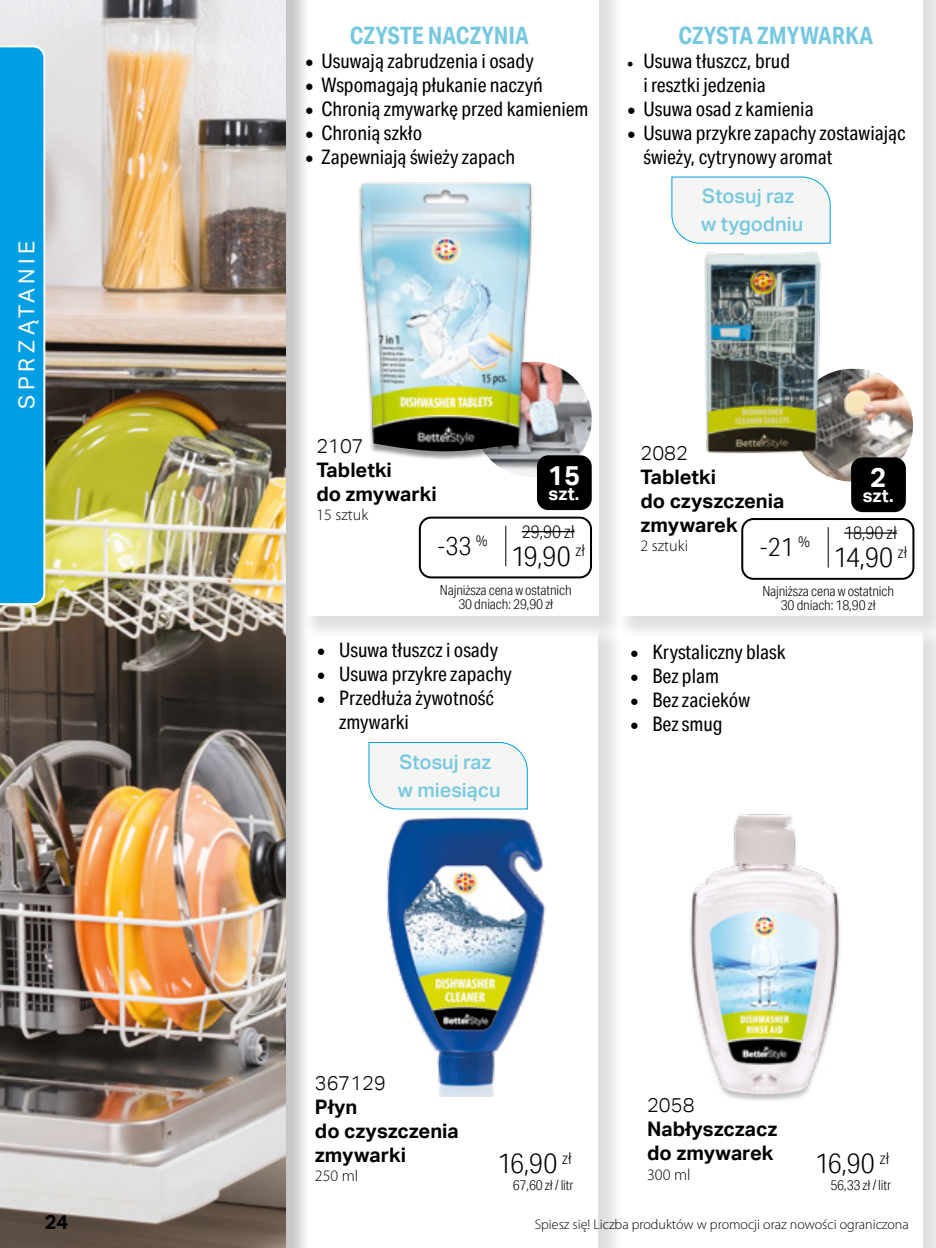
<style>
.page{position:relative;width:936px;height:1248px;background:#fff}
.page>*{position:absolute;margin:0;border:0;box-sizing:border-box;transform-origin:0 0}
.t1{font:300 28px "Aktiv Grotesk Cd";letter-spacing:-.025em;color:#000}
.t2{font:700 27.2px "Aktiv Grotesk";color:#fff}
.t3{font:300 26px "Aktiv Grotesk Cd";color:#000}
.t4{font:700 24px "Aktiv Grotesk Cd";color:#75c8e0}
.t5{font:22px "Aktiv Grotesk";letter-spacing:.2em;color:#fff}
.t6{font:20px/24px "Aktiv Grotesk Cd";color:#000}
.t7{font:700 20px/24px "Aktiv Grotesk";color:#000}
.t8{font:500 20px/28px "Aktiv Grotesk";color:#75c8e0}
.t9{font:300 20px "Aktiv Grotesk";color:#000}
.t10{font:700 18.2px "Aktiv Grotesk";letter-spacing:.01em;color:#fff}
.t11{font:300 18px "Aktiv Grotesk Cd";color:#000}
.t12{font:300 16px "Myriad Pro";color:#000}
.t13{font:300 14px/14px "Aktiv Grotesk Cd";letter-spacing:-.01em;color:#000;text-align:center}
.t14{font:300 14px "Myriad Pro";color:#000}
.s1{font-family:"Minion Pro";font-size:24px}
.s2{font-family:"Minion Pro";font-size:18px}
</style>
<div class="page">
<div style="left:616px;top:626px;width:319px;height:621px;background:#000;opacity:.13"></div>
<div style="left:613px;top:624px;width:309px;height:623px;background:#fff"></div>
<div style="left:302px;top:626px;width:322px;height:621px;background:#000;opacity:.13"></div>
<div style="left:298px;top:624px;width:300px;height:623px;background:#fff"></div>
<div style="left:617px;top:0;width:318px;height:641px;background:#000;opacity:.13"></div>
<div style="left:613px;top:0;width:309px;height:615px;background:#fff"></div>
<div style="left:302px;top:0;width:322px;height:641px;background:#000;opacity:.13"></div>
<div style="left:299px;top:0;width:299px;height:615px;background:#fff"></div>
<div style="left:688px;top:816px;width:153px;height:285px;background:#000;opacity:.24"></div>
<img style="left:688px;top:814px;width:153px;height:279px">
<div style="left:368px;top:742px;width:159px;height:48px;background:#f5f5f4"></div>
<img style="left:370px;top:790px;width:176px;height:306px">
<img style="left:474px;top:362px;width:117px;height:115px;border-radius:58px">
<div style="left:358px;top:182px;width:175px;height:278px;background:#000;opacity:.42"></div>
<img style="left:358px;top:182px;width:205px;height:269px">
<div style="left:537px;top:455px;width:54px;height:55px;background:#000;border-radius:11px"></div>
<svg style="left:671px;top:176px;width:159px;height:63px"></svg>
<img style="left:795px;top:369px;width:118px;height:112px;border-radius:56px">
<img style="left:684px;top:237px;width:149px;height:236px">
<div style="left:851px;top:457px;width:54px;height:55px;background:#000;border-radius:11px"></div>
<div style="left:741px;top:518px;width:173px;height:61px;border:2px solid #000;border-radius:11px"></div>
<hr style="left:844px;top:532px;width:52px;height:1px;background:#000">
<hr style="left:827px;top:527px;width:1px;height:40px;background:#000">
<div style="left:419px;top:516px;width:173px;height:62px;border:2px solid #000;border-radius:11px"></div>
<hr style="left:521px;top:531px;width:53px;height:1px;background:#000">
<hr style="left:505px;top:525px;width:1px;height:41px;background:#000">
<div style="left:0;top:0;width:311px;height:1247px;background:#000;opacity:.23"></div>
<img style="left:0;top:0;width:285px;height:1247px">
<div style="left:0;top:44px;width:46px;height:562px;background:#009fe3"></div>
<p class="t4" style="left:350px;top:20px;width:180px">CZYSTE NACZYNIA</p>
<p class="t4" style="left:678px;top:20px;width:196px">CZYSTA ZMYWARKA</p>
<p class="t5" style="left:14px;top:408px;width:169px;rotate:-90deg">SPRZĄTANIE</p>
<p class="t6" style="left:305px;top:49px;width:230px"><span class="s1">•</span> Usuwają zabrudzenia i osady</p>
<p class="t6" style="left:305px;top:73px;width:239px"><span class="s1">•</span> Wspomagają płukanie naczyń</p>
<p class="t6" style="left:305px;top:97px;width:285px"><span class="s1">•</span> Chronią zmywarkę przed kamieniem</p>
<p class="t6" style="left:305px;top:121px;width:119px"><span class="s1">•</span> Chronią szkło</p>
<p class="t6" style="left:305px;top:145px;width:212px"><span class="s1">•</span> Zapewniają świeży zapach</p>
<p class="t6" style="left:626px;top:49px;width:165px;text-align:center"><span class="s2">•</span> Usuwa tłuszcz, brud i resztki jedzenia</p>
<p class="t6" style="left:626px;top:97px;width:188px"><span class="s1">•</span> Usuwa osad z kamienia</p>
<p class="t6" style="left:643px;top:121px;width:264px;text-indent:-17px"><span class="s1">•</span> Usuwa przykre zapachy zostawiając świeży, cytrynowy aromat</p>
<p class="t8" style="left:701px;top:182px;width:103px">Stosuj raz w tygodniu</p>
<p class="t9" style="left:316px;top:434px;width:49px">2107</p>
<p class="t7" style="left:316px;top:458px;width:122px">Tabletki<br>do zmywarki</p>
<p class="t12" style="left:316px;top:505px;width:53px">15 sztuk</p>
<h2 class="t2" style="left:548px;top:460px;width:34px">15</h2>
<p class="t10" style="left:548px;top:482px;width:32px">szt.</p>
<p class="t11" style="left:521px;top:521px;width:54px">29,90 zł</p>
<h1 class="t1" style="left:511px;top:539px;width:75px">19,90 <sup>zł</sup></h1>
<p class="t13" style="left:440px;top:582px;width:133px">Najniższa cena w ostatnich<br>30 dniach: 29,90 zł</p>
<h3 class="t3" style="left:437px;top:530px;width:52px">-33 <sup>%</sup></h3>
<p class="t6" style="left:316px;top:638px;width:183px"><span class="s1">•</span> Usuwa tłuszcz i osady</p>
<p class="t6" style="left:316px;top:662px;width:197px"><span class="s1">•</span> Usuwa przykre zapachy</p>
<p class="t6" style="left:339px;top:686px;width:156px;text-indent:-23px"><span class="s1">•</span> Przedłuża żywotność zmywarki</p>
<p class="t8" style="left:398px;top:748px;width:104px">Stosuj raz w miesiącu</p>
<p class="t9" style="left:640px;top:441px;width:49px">2082</p>
<p class="t7" style="left:640px;top:465px;width:145px">Tabletki<br>do czyszczenia zmywarek</p>
<p class="t12" style="left:640px;top:536px;width:49px">2 sztuki</p>
<h2 class="t2" style="left:870px;top:462px;width:18px">2</h2>
<p class="t10" style="left:862px;top:484px;width:32px">szt.</p>
<p class="t11" style="left:844px;top:522px;width:54px">18,90 zł</p>
<h1 class="t1" style="left:833px;top:541px;width:75px">14,90 <sup>zł</sup></h1>
<p class="t13" style="left:762px;top:584px;width:133px">Najniższa cena w ostatnich<br>30 dniach: 18,90 zł</p>
<h3 class="t3" style="left:759px;top:531px;width:52px">-21 <sup>%</sup></h3>
<p class="t6" style="left:629px;top:639px;width:157px"><span class="s1">•</span> Krystaliczny blask</p>
<p class="t6" style="left:629px;top:663px;width:91px"><span class="s1">•</span> Bez plam</p>
<p class="t6" style="left:629px;top:687px;width:122px"><span class="s1">•</span> Bez zacieków</p>
<p class="t6" style="left:629px;top:711px;width:94px"><span class="s1">•</span> Bez smug</p>
<p class="t9" style="left:315px;top:1071px;width:73px">367129</p>
<p class="t7" style="left:315px;top:1094px;width:145px">Płyn<br>do czyszczenia zmywarki</p>
<p class="t12" style="left:315px;top:1165px;width:45px">250 ml</p>
<h1 class="t1" style="left:497px;top:1146px;width:76px">16,90 <sup>zł</sup></h1>
<p class="t13" style="left:512px;top:1177px;width:62px">67,60 zł / litr</p>
<p class="t9" style="left:647px;top:1093px;width:49px">2058</p>
<p class="t7" style="left:647px;top:1117px;width:132px">Nabłyszczacz do zmywarek</p>
<p class="t12" style="left:647px;top:1164px;width:45px">300 ml</p>
<h1 class="t1" style="left:815px;top:1146px;width:76px">16,90 <sup>zł</sup></h1>
<p class="t13" style="left:830px;top:1177px;width:62px">56,33 zł / litr</p>
<p class="t7" style="left:45px;top:1209px;width:25px">24</p>
<p class="t14" style="left:534px;top:1216px;width:375px">Spiesz się! Liczba produktów w promocji oraz nowości ograniczona</p>
</div>
